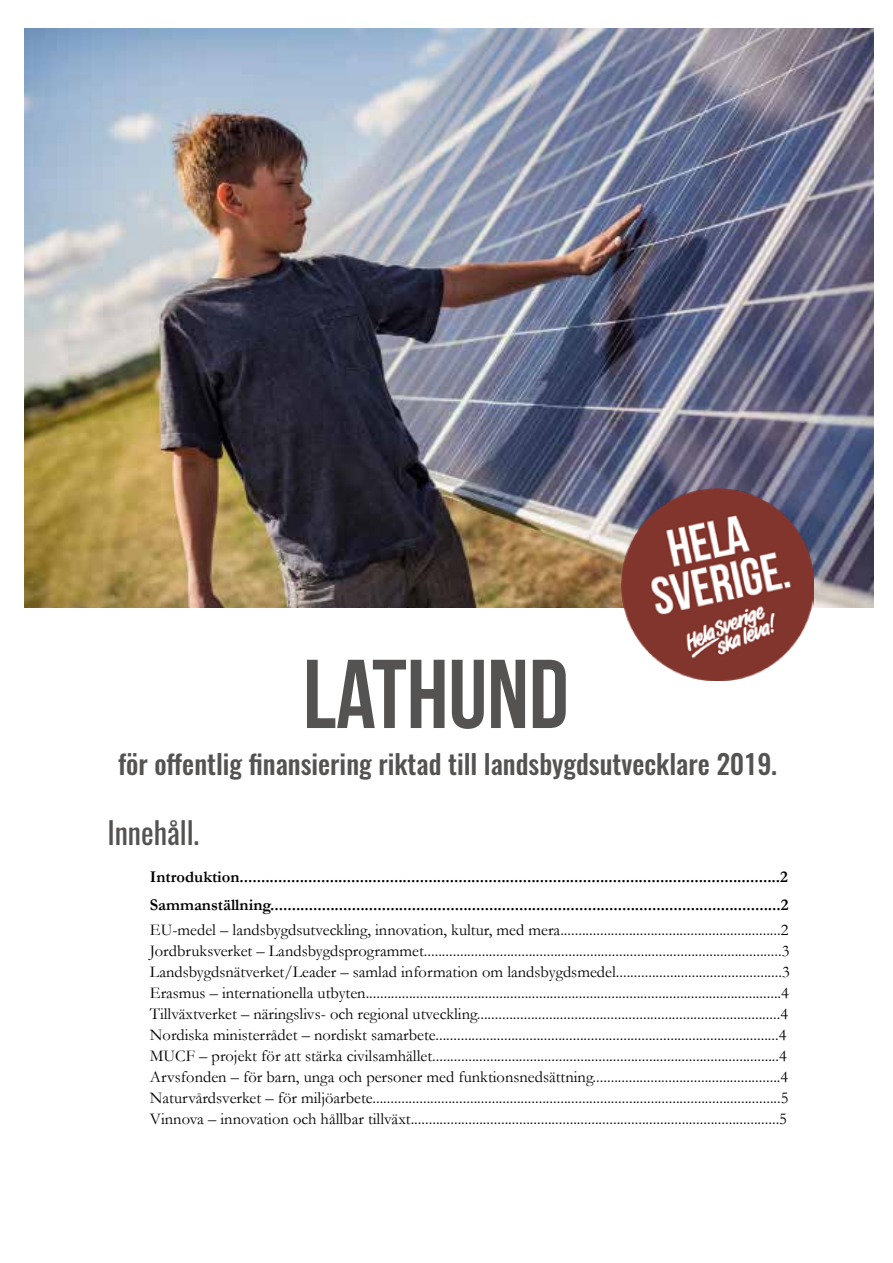
<style>
.page{position:relative;width:893px;height:1263px;background:#fff}
.page>*{position:absolute;margin:0;border:0;box-sizing:border-box;transform-origin:0 0}
.t1{font:97.5px "Bebas Neue";color:#545352}
.t2{font:30px "Oswald";color:#545352}
.t3{font:500 27px "Oswald";color:#545352}
.t4{font:16.5px/21px "Garamond";color:#000}
.t5{font:700 16.5px/28.2px "Garamond";color:#000}
</style>
<div class="page">
<img style="left:25px;top:28px;width:849px;height:579px">
<img style="left:621px;top:488px;width:193px;height:193px">
<h1 class="t1" style="left:303px;top:641px;width:267px">LATHUND</h1>
<h3 class="t3" style="left:118px;top:750px;width:661px">för offentlig finansiering riktad till landsbygdsutvecklare 2019.</h3>
<h2 class="t2" style="left:107px;top:806px;width:93px">Innehåll.</h2>
<p class="t5" style="left:150px;top:862px;width:640px">Introduktion..............................................................................................................................2<br>Sammanställning.......................................................................................................................2</p>
<p class="t4" style="left:150px;top:919px;width:641px">EU-medel – landsbygdsutveckling, innovation, kultur, med mera.............................................................2<br>Jordbruksverket – Landsbygdsprogrammet...................................................................................................3<br>Landsbygdsnätverket/Leader – samlad information om landsbygdsmedel..............................................3<br>Erasmus – internationella utbyten...................................................................................................................4<br>Tillväxtverket – näringslivs- och regional utveckling....................................................................................4<br>Nordiska ministerrådet – nordiskt samarbete...............................................................................................4<br>MUCF – projekt för att stärka civilsamhället................................................................................................4<br>Arvsfonden – för barn, unga och personer med funktionsnedsättning....................................................4<br>Naturvårdsverket – för miljöarbete.................................................................................................................5<br>Vinnova – innovation och hållbar tillväxt......................................................................................................5</p>
</div>
